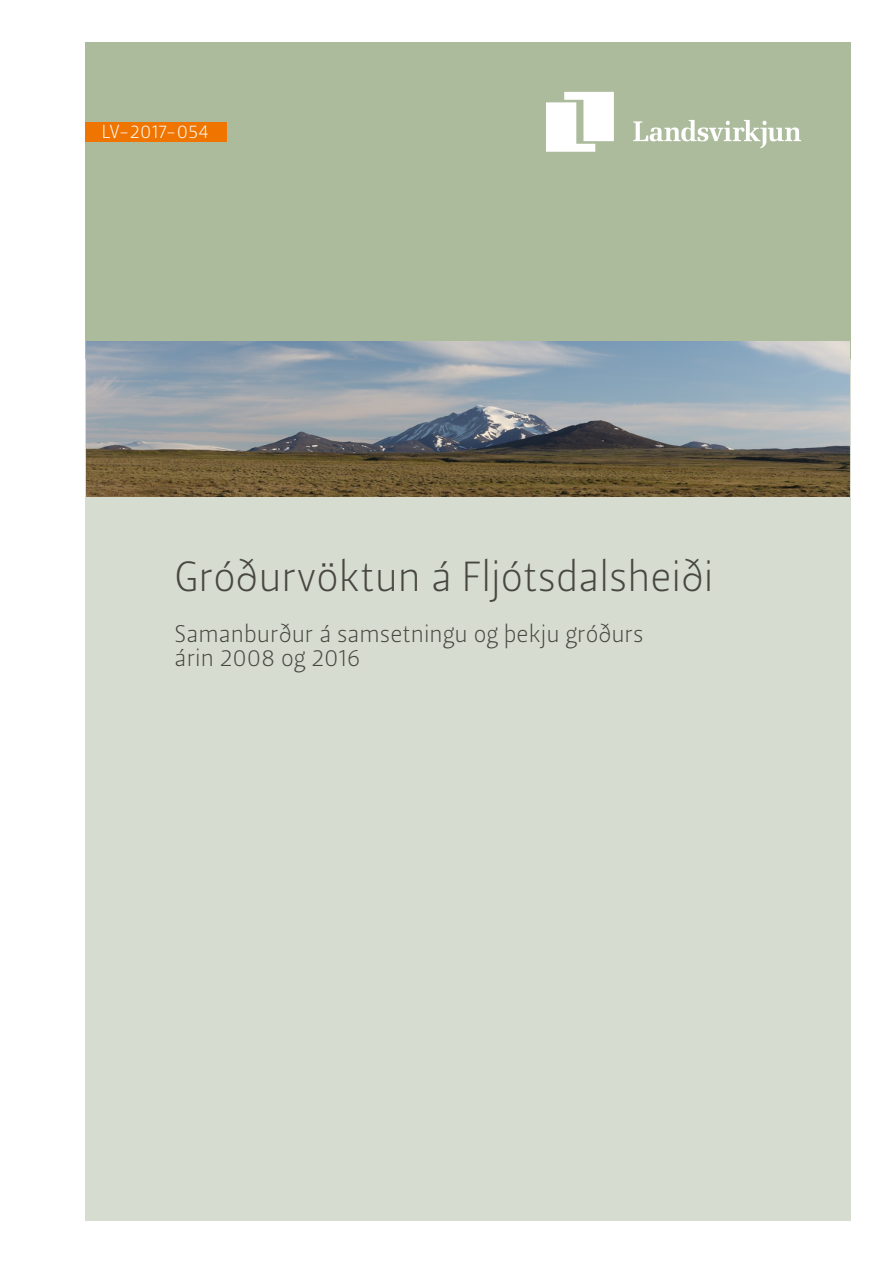
<style>
.page{position:relative;width:893px;height:1263px;background:#fff}
.page>*{position:absolute;margin:0;border:0;box-sizing:border-box;transform-origin:0 0}
.t1{font:42px "Leitura Sans Grot 1";color:#484740}
.t2{font:24px/24.8px "Leitura Sans Grot 1";color:#484740}
.t3{font:18.75px "Leitura Sans Grot 1";letter-spacing:.02em;color:#fff}
</style>
<div class="page">
<div style="left:85px;top:43px;width:765px;height:1177px;background:#d6ddd0"></div>
<div style="left:85px;top:43px;width:765px;height:316px;background:#acbb9c"></div>
<div style="left:85px;top:122px;width:141px;height:19px;background:#f07500"></div>
<svg style="left:633px;top:120px;width:168px;height:28px"></svg>
<svg style="left:546px;top:92px;width:68px;height:60px"></svg>
<img style="left:86px;top:342px;width:764px;height:155px">
<p class="t3" style="left:102px;top:120px;width:108px">LV-2017-054</p>
<h1 class="t1" style="left:175px;top:558px;width:540px">Gróðurvöktun á Fljótsdalsheiði</h1>
<p class="t2" style="left:175px;top:623px;width:470px">Samanburður á samsetningu og þekju gróðurs árin 2008 og 2016</p>
</div>
